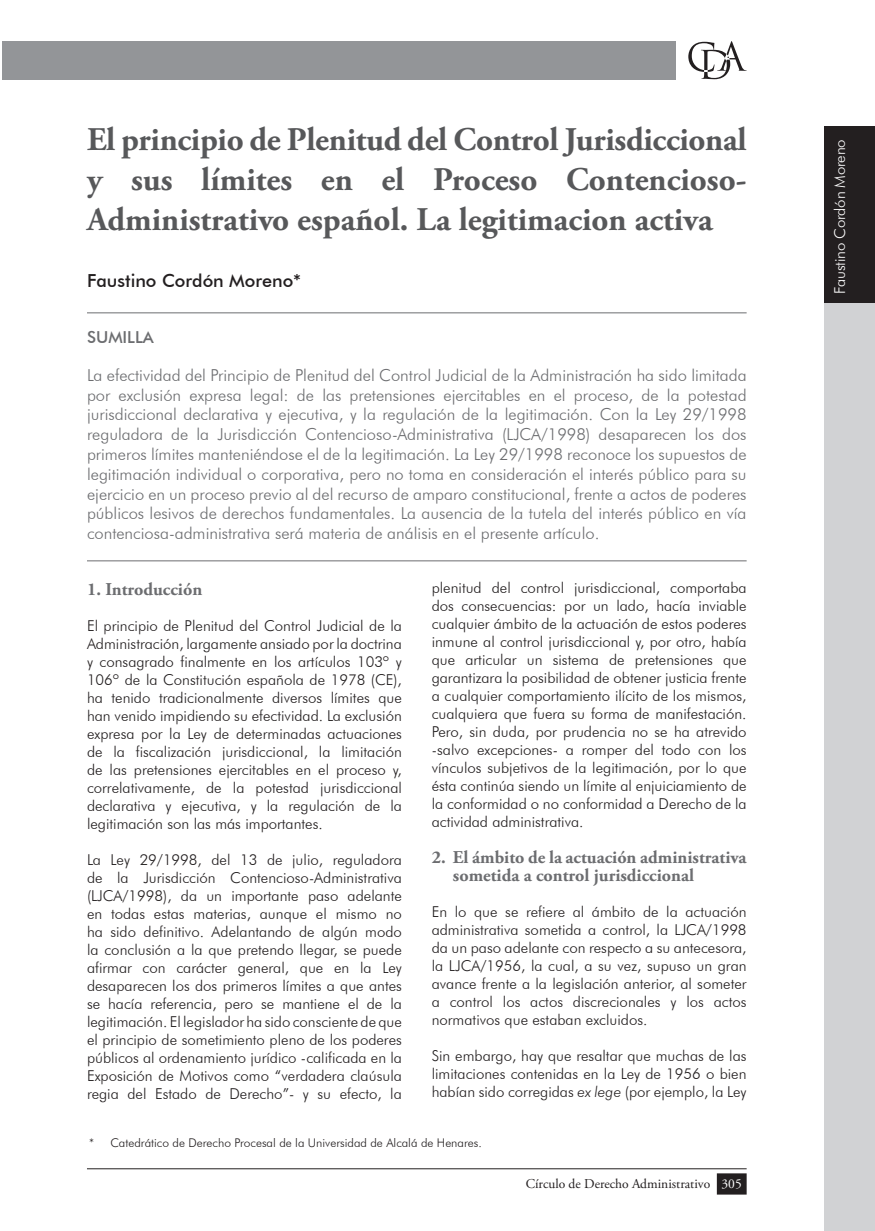
<style>
.page{position:relative;width:875px;height:1231px;background:#fff}
.page>*{position:absolute;margin:0;border:0;box-sizing:border-box;transform-origin:0 0}
.t1{font:700 33px/39.6px "Adobe Garamond Pro";color:#57585a;text-align:justify}
.t2{font:700 18px/18px "Adobe Garamond Pro";color:#6c6d70}
.t3{font:500 18px "Futura BT";color:#231f20}
.t4{font:300 16.5px/19.8px "Futura BT";color:#6c6d70;text-align:justify}
.t5{font:500 16.5px "Futura BT";color:#6c6d70}
.t6{font:300 15px/18px "Futura BT";color:#231f20;text-align:justify}
.t7{font:300 15px "Futura BT";letter-spacing:-.01em;color:#fff}
.t8{font:13.5px "Adobe Garamond Pro";color:#231f20}
.t9{font:300 12px "Futura BT";color:#231f20}
.s1{font-style:italic}
.s2{color:#fff}
</style>
<div class="page">
<div style="left:824px;top:294px;width:50px;height:937px;background:#d1d2d4"></div>
<div style="left:824px;top:126px;width:50px;height:176px;background:#231f20"></div>
<svg style="left:688px;top:41px;width:58px;height:38px"></svg>
<hr style="left:87px;top:1168px;width:659px;height:1px;background:#231f20">
<div style="left:717px;top:1174px;width:28px;height:20px;background:#231f20"></div>
<div style="left:716px;top:1173px;width:30px;height:21px;border:2px solid #231f20"></div>
<div style="left:2px;top:41px;width:673px;height:39px;background:#939598"></div>
<hr style="left:87px;top:312px;width:659px;height:1px;background:#6c6d70">
<hr style="left:87px;top:560px;width:659px;height:1px;background:#6c6d70">
<h1 class="t1" style="left:87px;top:121px;width:661px">El principio de Plenitud del Control Jurisdiccional y sus límites en el Proceso Contencioso-Administrativo español. La legitimacion activa</h1>
<p class="t3" style="left:87px;top:270px;width:216px">Faustino Cordón Moreno*</p>
<p class="t5" style="left:87px;top:327px;width:68px">SUMILLA</p>
<p class="t4" style="left:87px;top:365px;width:661px">La efectividad del Principio de Plenitud del Control Judicial de la Administración ha sido limitada por exclusión expresa legal: de las pretensiones ejercitables en el proceso, de la potestad jurisdiccional declarativa y ejecutiva, y la regulación de la legitimación. Con la Ley 29/1998 reguladora de la Jurisdicción Contencioso-Administrativa (LJCA/1998) desaparecen los dos primeros límites manteniéndose el de la legitimación. La Ley 29/1998 reconoce los supuestos de legitimación individual o corporativa, pero no toma en consideración el interés público para su ejercicio en un proceso previo al del recurso de amparo constitucional, frente a actos de poderes públicos lesivos de derechos fundamentales. La ausencia de la tutela del interés público en vía contenciosa-administrativa será materia de análisis en el presente artículo.</p>
<p class="t6" style="left:431px;top:579px;width:316px">plenitud del control jurisdiccional, comportaba dos consecuencias: por un lado, hacía inviable cualquier ámbito de la actuación de estos poderes inmune al control jurisdiccional y, por otro, había que articular un sistema de pretensiones que garantizara la posibilidad de obtener justicia frente a cualquier comportamiento ilícito de los mismos, cualquiera que fuera su forma de manifestación.<br>Pero, sin duda, por prudencia no se ha atrevido -salvo excepciones- a romper del todo con los vínculos subjetivos de la legitimación, por lo que ésta continúa siendo un límite al enjuiciamiento de la conformidad o no conformidad a Derecho de la actividad administrativa.</p>
<p class="t2" style="left:453px;top:849px;width:295px;text-indent:-21px">2. El ámbito de la actuación administrativa sometida a control jurisdiccional</p>
<p class="t6" style="left:431px;top:903px;width:316px">En lo que se refiere al ámbito de la actuación administrativa sometida a control, la LJCA/1998 da un paso adelante con respecto a su antecesora, la LJCA/1956, la cual, a su vez, supuso un gran avance frente a la legislación anterior, al someter a control los actos discrecionales y los actos normativos que estaban excluidos.</p>
<p class="t6" style="left:431px;top:1047px;width:316px">Sin embargo, hay que resaltar que muchas de las limitaciones contenidas en la Ley de 1956 o bien habían sido corregidas <span class="s1">ex lege</span> (por ejemplo, la Ley</p>
<p class="t9" style="left:89px;top:1135px;width:394px">* Catedrático de Derecho Procesal de la Universidad de Alcalá de Henares.</p>
<p class="t2" style="left:87px;top:581px;width:117px">1. Introducción</p>
<p class="t6" style="left:87px;top:616px;width:316px">El principio de Plenitud del Control Judicial de la Administración, largamente ansiado por la doctrina y consagrado finalmente en los artículos 103º y 106º de la Constitución española de 1978 (CE), ha tenido tradicionalmente diversos límites que han venido impidiendo su efectividad. La exclusión expresa por la Ley de determinadas actuaciones de la fiscalización jurisdiccional, la limitación de las pretensiones ejercitables en el proceso y, correlativamente, de la potestad jurisdiccional declarativa y ejecutiva, y la regulación de la legitimación son las más importantes.</p>
<p class="t6" style="left:87px;top:850px;width:316px">La Ley 29/1998, del 13 de julio, reguladora de la Jurisdicción Contencioso-Administrativa (LJCA/1998), da un importante paso adelante en todas estas materias, aunque el mismo no ha sido definitivo. Adelantando de algún modo la conclusión a la que pretendo llegar, se puede afirmar con carácter general, que en la Ley desaparecen los dos primeros límites a que antes se hacía referencia, pero se mantiene el de la legitimación. El legislador ha sido consciente de que el principio de sometimiento pleno de los poderes públicos al ordenamiento jurídico -calificada en la Exposición de Motivos como “verdadera claúsula regia del Estado de Derecho”- y su efecto, la</p>
<p class="t8" style="left:525px;top:1175px;width:217px">Círculo de Derecho Administrativo <span class="s2">305</span></p>
<p class="t7" style="left:830px;top:294px;width:156px;rotate:-90deg">Faustino Cordón Moreno</p>
</div>
